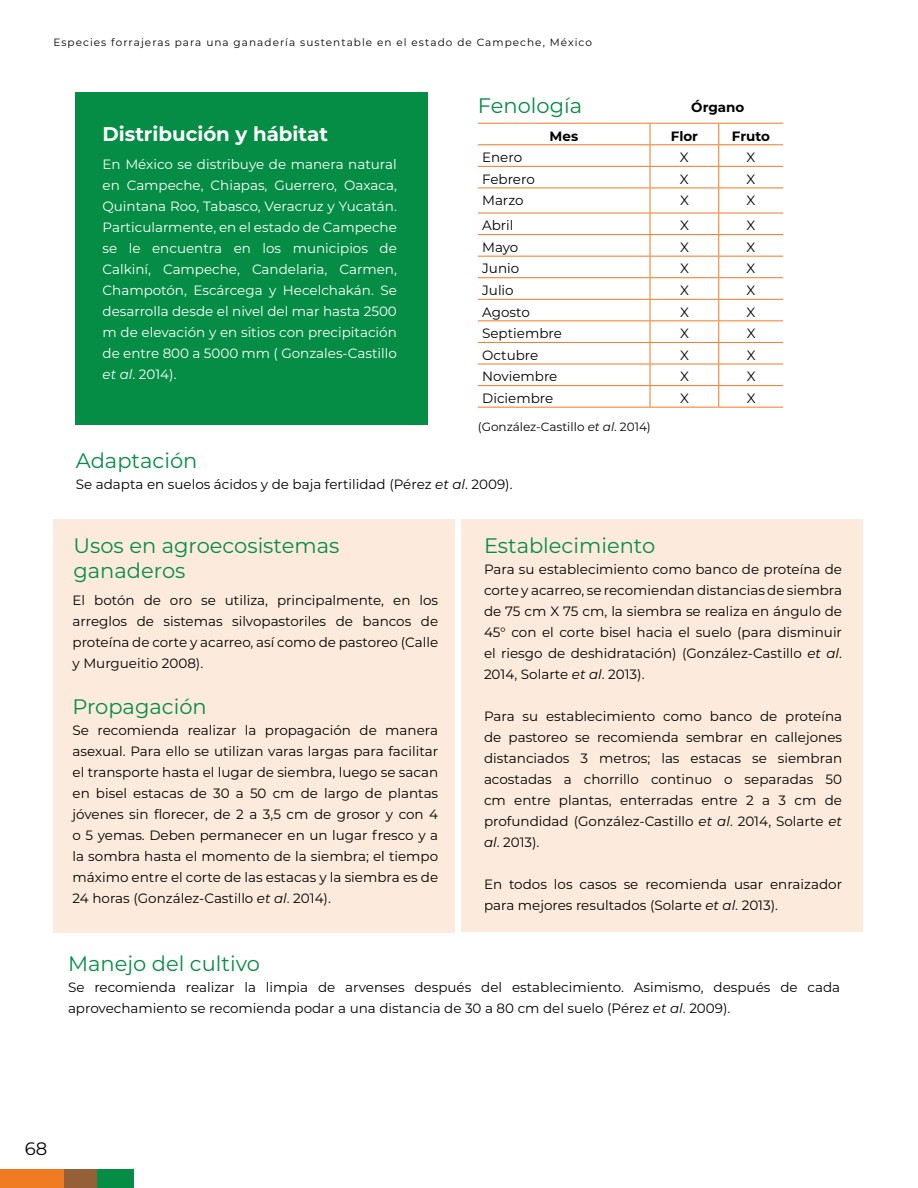
<style>
.page{position:relative;width:918px;height:1188px;background:#fff}
.page>*{position:absolute;margin:0;border:0;box-sizing:border-box;transform-origin:0 0}
.t1{font:21px/25.2px "Montserrat";color:#058d45}
.t2{font:700 19.8px "Montserrat";color:#fff}
.t3{font:18px "Montserrat";color:#000}
.t4{font:13.5px/21px "Montserrat";color:#000;text-align:justify}
.t5{font:13.5px/21px "Montserrat";color:#fff;text-align:justify}
.t6{font:700 13.5px "Montserrat";color:#000}
.t7{font:12px "Montserrat";color:#000}
.t8{font:10.5px "Montserrat";letter-spacing:.1em;color:#00020a}
.s1{font-style:italic}
</style>
<div class="page">
<div style="left:0;top:1169px;width:134px;height:19px;background:#058d45"></div>
<div style="left:0;top:1169px;width:97px;height:19px;background:#956037"></div>
<div style="left:0;top:1169px;width:63px;height:19px;background:#ef7b22"></div>
<div style="left:76px;top:93px;width:352px;height:332px;background:#058d45"></div>
<div style="left:462px;top:519px;width:401px;height:412px;background:#fceadc"></div>
<div style="left:53px;top:519px;width:402px;height:413px;background:#fceadc"></div>
<hr style="left:478px;top:123px;width:172px;height:1px;background:#ef7b22">
<hr style="left:650px;top:123px;width:69px;height:1px;background:#ef7b22">
<hr style="left:719px;top:123px;width:64px;height:1px;background:#ef7b22">
<hr style="left:478px;top:144px;width:172px;height:1px;background:#ef7b22">
<hr style="left:650px;top:144px;width:69px;height:1px;background:#ef7b22">
<hr style="left:719px;top:144px;width:64px;height:1px;background:#ef7b22">
<hr style="left:478px;top:166px;width:172px;height:1px;background:#ef7b22">
<hr style="left:650px;top:166px;width:69px;height:1px;background:#ef7b22">
<hr style="left:719px;top:166px;width:64px;height:1px;background:#ef7b22">
<hr style="left:478px;top:188px;width:172px;height:1px;background:#ef7b22">
<hr style="left:650px;top:188px;width:69px;height:1px;background:#ef7b22">
<hr style="left:719px;top:188px;width:64px;height:1px;background:#ef7b22">
<hr style="left:478px;top:213px;width:172px;height:1px;background:#ef7b22">
<hr style="left:650px;top:213px;width:69px;height:1px;background:#ef7b22">
<hr style="left:719px;top:213px;width:64px;height:1px;background:#ef7b22">
<hr style="left:478px;top:234px;width:172px;height:1px;background:#ef7b22">
<hr style="left:650px;top:234px;width:69px;height:1px;background:#ef7b22">
<hr style="left:719px;top:234px;width:64px;height:1px;background:#ef7b22">
<hr style="left:478px;top:256px;width:172px;height:1px;background:#ef7b22">
<hr style="left:650px;top:256px;width:69px;height:1px;background:#ef7b22">
<hr style="left:719px;top:256px;width:64px;height:1px;background:#ef7b22">
<hr style="left:478px;top:277px;width:172px;height:1px;background:#ef7b22">
<hr style="left:650px;top:277px;width:69px;height:1px;background:#ef7b22">
<hr style="left:719px;top:277px;width:64px;height:1px;background:#ef7b22">
<hr style="left:478px;top:299px;width:172px;height:1px;background:#ef7b22">
<hr style="left:650px;top:299px;width:69px;height:1px;background:#ef7b22">
<hr style="left:719px;top:299px;width:64px;height:1px;background:#ef7b22">
<hr style="left:478px;top:320px;width:172px;height:1px;background:#ef7b22">
<hr style="left:650px;top:320px;width:69px;height:1px;background:#ef7b22">
<hr style="left:719px;top:320px;width:64px;height:1px;background:#ef7b22">
<hr style="left:478px;top:342px;width:172px;height:1px;background:#ef7b22">
<hr style="left:650px;top:342px;width:69px;height:1px;background:#ef7b22">
<hr style="left:719px;top:342px;width:64px;height:1px;background:#ef7b22">
<hr style="left:478px;top:364px;width:172px;height:1px;background:#ef7b22">
<hr style="left:650px;top:364px;width:69px;height:1px;background:#ef7b22">
<hr style="left:719px;top:364px;width:64px;height:1px;background:#ef7b22">
<hr style="left:478px;top:385px;width:172px;height:1px;background:#ef7b22">
<hr style="left:478px;top:407px;width:172px;height:1px;background:#ef7b22">
<hr style="left:650px;top:385px;width:69px;height:1px;background:#ef7b22">
<svg style="left:650px;top:124px;width:1px;height:283px"></svg>
<hr style="left:650px;top:407px;width:69px;height:1px;background:#ef7b22">
<hr style="left:719px;top:385px;width:64px;height:1px;background:#ef7b22">
<svg style="left:718px;top:124px;width:1px;height:283px"></svg>
<hr style="left:719px;top:407px;width:64px;height:1px;background:#ef7b22">
<p class="t8" style="left:53px;top:35px;width:540px">Especies forrajeras para una ganadería sustentable en el estado de Campeche, México</p>
<h2 class="t2" style="left:103px;top:120px;width:227px">Distribución y hábitat</h2>
<p class="t5" style="left:103px;top:153px;width:296px">En México se distribuye de manera natural en Campeche, Chiapas, Guerrero, Oaxaca, Quintana Roo, Tabasco, Veracruz y Yucatán.<br>Particularmente, en el estado de Campeche se le encuentra en los municipios de Calkiní, Campeche, Candelaria, Carmen, Champotón, Escárcega y Hecelchakán. Se desarrolla desde el nivel del mar hasta 2500 m de elevación y en sitios con precipitación de entre 800 a 5000 mm ( Gonzales-Castillo <span class="s1">et al</span>. 2014).</p>
<h1 class="t1" style="left:478px;top:92px;width:106px">Fenología</h1>
<p class="t6" style="left:691px;top:97px;width:55px">Órgano</p>
<p class="t6" style="left:550px;top:126px;width:30px">Mes</p>
<p class="t6" style="left:671px;top:126px;width:29px">Flor</p>
<p class="t6" style="left:732px;top:126px;width:40px">Fruto</p>
<p class="t4" style="left:482px;top:146px;width:42px">Enero</p>
<p class="t4" style="left:680px;top:146px;width:10px">X</p>
<p class="t4" style="left:747px;top:146px;width:10px">X</p>
<p class="t4" style="left:482px;top:168px;width:54px">Febrero</p>
<p class="t4" style="left:680px;top:168px;width:10px">X</p>
<p class="t4" style="left:747px;top:168px;width:10px">X</p>
<p class="t4" style="left:482px;top:189px;width:43px">Marzo</p>
<p class="t4" style="left:680px;top:189px;width:10px">X</p>
<p class="t4" style="left:747px;top:189px;width:10px">X</p>
<p class="t4" style="left:482px;top:215px;width:33px">Abril</p>
<p class="t4" style="left:680px;top:215px;width:10px">X</p>
<p class="t4" style="left:747px;top:215px;width:10px">X</p>
<p class="t4" style="left:482px;top:236px;width:38px">Mayo</p>
<p class="t4" style="left:680px;top:236px;width:10px">X</p>
<p class="t4" style="left:747px;top:236px;width:10px">X</p>
<p class="t4" style="left:482px;top:258px;width:39px">Junio</p>
<p class="t4" style="left:680px;top:258px;width:10px">X</p>
<p class="t4" style="left:747px;top:258px;width:10px">X</p>
<p class="t4" style="left:482px;top:279px;width:33px">Julio</p>
<p class="t4" style="left:680px;top:279px;width:10px">X</p>
<p class="t4" style="left:747px;top:279px;width:10px">X</p>
<p class="t4" style="left:482px;top:301px;width:49px">Agosto</p>
<p class="t4" style="left:680px;top:301px;width:10px">X</p>
<p class="t4" style="left:747px;top:301px;width:10px">X</p>
<p class="t4" style="left:482px;top:322px;width:81px">Septiembre</p>
<p class="t4" style="left:680px;top:322px;width:10px">X</p>
<p class="t4" style="left:747px;top:322px;width:10px">X</p>
<p class="t4" style="left:482px;top:344px;width:58px">Octubre</p>
<p class="t4" style="left:680px;top:344px;width:10px">X</p>
<p class="t4" style="left:747px;top:344px;width:10px">X</p>
<p class="t4" style="left:482px;top:366px;width:77px">Noviembre</p>
<p class="t4" style="left:680px;top:366px;width:10px">X</p>
<p class="t4" style="left:747px;top:366px;width:10px">X</p>
<p class="t4" style="left:482px;top:387px;width:73px">Diciembre</p>
<p class="t4" style="left:680px;top:387px;width:10px">X</p>
<p class="t4" style="left:747px;top:387px;width:10px">X</p>
<p class="t7" style="left:478px;top:418px;width:175px">(González-Castillo <span class="s1">et al</span>. 2014)</p>
<h1 class="t1" style="left:76px;top:447px;width:123px">Adaptación</h1>
<p class="t4" style="left:76px;top:473px;width:438px">Se adapta en suelos ácidos y de baja fertilidad (Pérez <span class="s1">et al</span>. 2009).</p>
<h1 class="t1" style="left:74px;top:532px;width:267px">Usos en agroecosistemas ganaderos</h1>
<p class="t4" style="left:73px;top:589px;width:367px">El botón de oro se utiliza, principalmente, en los arreglos de sistemas silvopastoriles de bancos de proteína de corte y acarreo, así como de pastoreo (Calle y Murgueitio 2008).</p>
<h1 class="t1" style="left:73px;top:693px;width:136px">Propagación</h1>
<p class="t4" style="left:73px;top:719px;width:367px">Se recomienda realizar la propagación de manera asexual. Para ello se utilizan varas largas para facilitar el transporte hasta el lugar de siembra, luego se sacan en bisel estacas de 30 a 50 cm de largo de plantas jóvenes sin florecer, de 2 a 3,5 cm de grosor y con 4 o 5 yemas. Deben permanecer en un lugar fresco y a la sombra hasta el momento de la siembra; el tiempo máximo entre el corte de las estacas y la siembra es de 24 horas (González-Castillo <span class="s1">et al</span>. 2014).</p>
<h1 class="t1" style="left:484px;top:532px;width:173px">Establecimiento</h1>
<p class="t4" style="left:484px;top:558px;width:360px">Para su establecimiento como banco de proteína de corte y acarreo, se recomiendan distancias de siembra de 75 cm X 75 cm, la siembra se realiza en ángulo de 45° con el corte bisel hacia el suelo (para disminuir el riesgo de deshidratación) (González-Castillo <span class="s1">et al</span>.<br>2014, Solarte <span class="s1">et al</span>. 2013).</p>
<p class="t4" style="left:484px;top:705px;width:360px">Para su establecimiento como banco de proteína de pastoreo se recomienda sembrar en callejones distanciados 3 metros; las estacas se siembran acostadas a chorrillo continuo o separadas 50 cm entre plantas, enterradas entre 2 a 3 cm de profundidad (González-Castillo <span class="s1">et al</span>. 2014, Solarte <span class="s1">et al</span>. 2013).</p>
<p class="t4" style="left:484px;top:873px;width:360px">En todos los casos se recomienda usar enraizador para mejores resultados (Solarte <span class="s1">et al</span>. 2013).</p>
<h1 class="t1" style="left:68px;top:951px;width:193px">Manejo del cultivo</h1>
<p class="t4" style="left:68px;top:977px;width:774px">Se recomienda realizar la limpia de arvenses después del establecimiento. Asimismo, después de cada aprovechamiento se recomienda podar a una distancia de 30 a 80 cm del suelo (Pérez <span class="s1">et al</span>. 2009).</p>
<h3 class="t3" style="left:25px;top:1136px;width:24px">68</h3>
</div>
